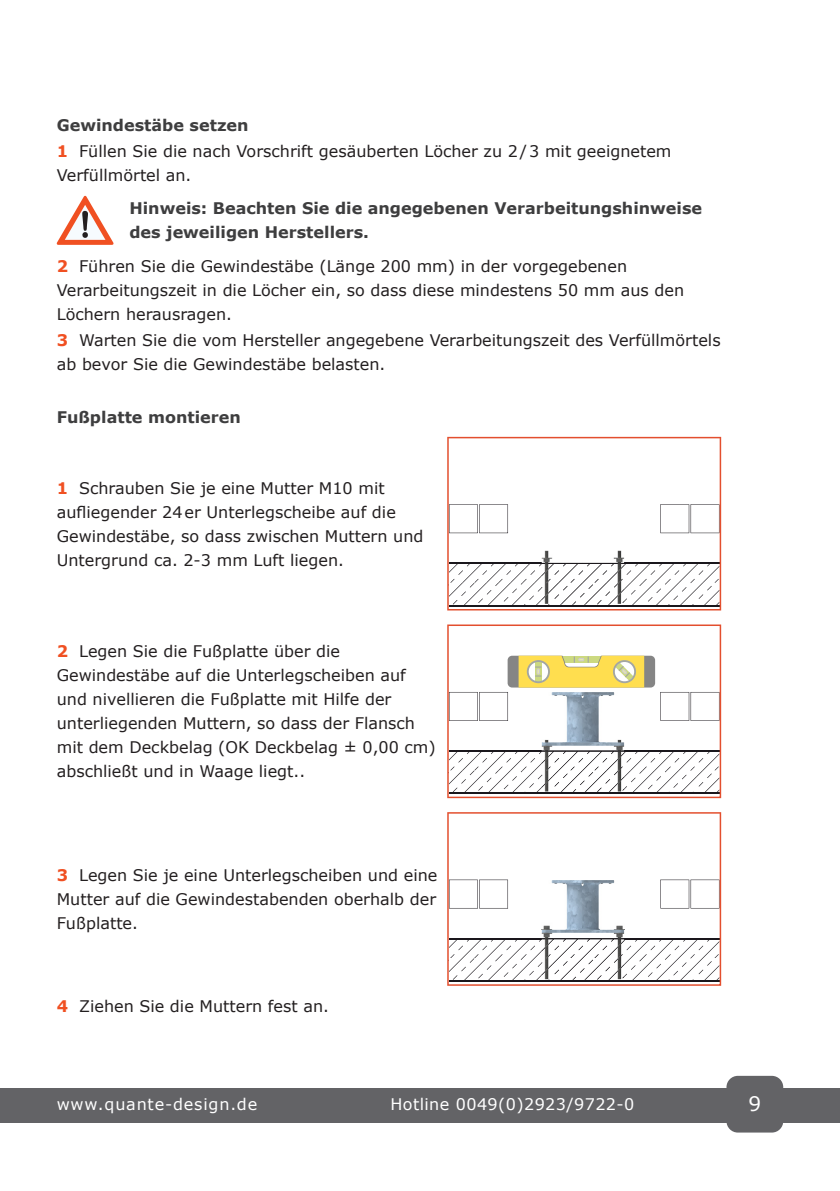
<style>
.page{position:relative;width:840px;height:1191px;background:#fff}
.page>*{position:absolute;margin:0;border:0;box-sizing:border-box;transform-origin:0 0}
.t1{font:20px "Verdana";color:#fff}
.ü2{font:16px/24px "Verdana";color:#231f20}
.ü2-2{font:700 16px/24px "Verdana";color:#3e3e3f}
.t2{font:16px "Verdana";letter-spacing:.025em;color:#fff}
.t3{font:16px "Verdana";letter-spacing:.05em;color:#fff}
.s1{font-weight:700;color:#f05022}
</style>
<div class="page">
<div style="left:0;top:1088px;width:839px;height:34px;background:#636366"></div>
<div style="left:726px;top:1075px;width:56px;height:57px;background:#636366;border-radius:11px"></div>
<svg style="left:56px;top:195px;width:58px;height:50px"></svg>
<svg style="left:447px;top:437px;width:273px;height:173px"></svg>
<svg style="left:448px;top:504px;width:271px;height:102px"></svg>
<svg style="left:447px;top:624px;width:273px;height:174px"></svg>
<svg style="left:448px;top:655px;width:271px;height:138px"></svg>
<svg style="left:447px;top:812px;width:273px;height:173px"></svg>
<svg style="left:448px;top:879px;width:271px;height:102px"></svg>
<p class="ü2-2" style="left:57px;top:112px;width:193px">Gewindestäbe setzen</p>
<p class="ü2" style="left:57px;top:139px;width:616px"><span class="s1">1</span> Füllen Sie die nach Vorschrift gesäuberten Löcher zu 2/3 mit geeignetem<br>Verfüllmörtel an.</p>
<p class="ü2-2" style="left:129px;top:196px;width:574px">Hinweis: Beachten Sie die angegebenen Verarbeitungshinweise des jeweiligen Herstellers.</p>
<p class="ü2" style="left:57px;top:254px;width:628px"><span class="s1">2</span> Führen Sie die Gewindestäbe (Länge 200 mm) in der vorgegebenen<br>Verarbeitungszeit in die Löcher ein, so dass diese mindestens 50 mm aus den<br>Löchern herausragen.</p>
<p class="ü2" style="left:57px;top:328px;width:665px"><span class="s1">3</span> Warten Sie die vom Hersteller angegebene Verarbeitungszeit des Verfüllmörtels ab bevor Sie die Gewindestäbe belasten.</p>
<p class="ü2-2" style="left:57px;top:405px;width:185px">Fußplatte montieren</p>
<p class="ü2" style="left:57px;top:476px;width:368px"><span class="s1">1</span> Schrauben Sie je eine Mutter M10 mit aufliegender 24er Unterlegscheibe auf die Gewindestäbe, so dass zwischen Muttern und Untergrund ca. 2-3 mm Luft liegen.</p>
<p class="ü2" style="left:57px;top:639px;width:380px"><span class="s1">2</span> Legen Sie die Fußplatte über die Gewindestäbe auf die Unterlegscheiben auf und nivellieren die Fußplatte mit Hilfe der unterliegenden Muttern, so dass der Flansch mit dem Deckbelag (OK Deckbelag ± 0,00 cm) abschließt und in Waage liegt..</p>
<p class="ü2" style="left:57px;top:863px;width:382px;text-align:justify"><span class="s1">3</span> Legen Sie je eine Unterlegscheiben und eine Mutter auf die Gewindestabenden oberhalb der Fußplatte.</p>
<p class="ü2" style="left:57px;top:994px;width:273px"><span class="s1">4</span> Ziehen Sie die Muttern fest an.</p>
<p class="t3" style="left:57px;top:1093px;width:202px">www.quante-design.de</p>
<p class="t2" style="left:390px;top:1093px;width:245px">Hotline 0049(0)2923/9722-0</p>
<p class="t1" style="left:748px;top:1090px;width:14px">9</p>
</div>
